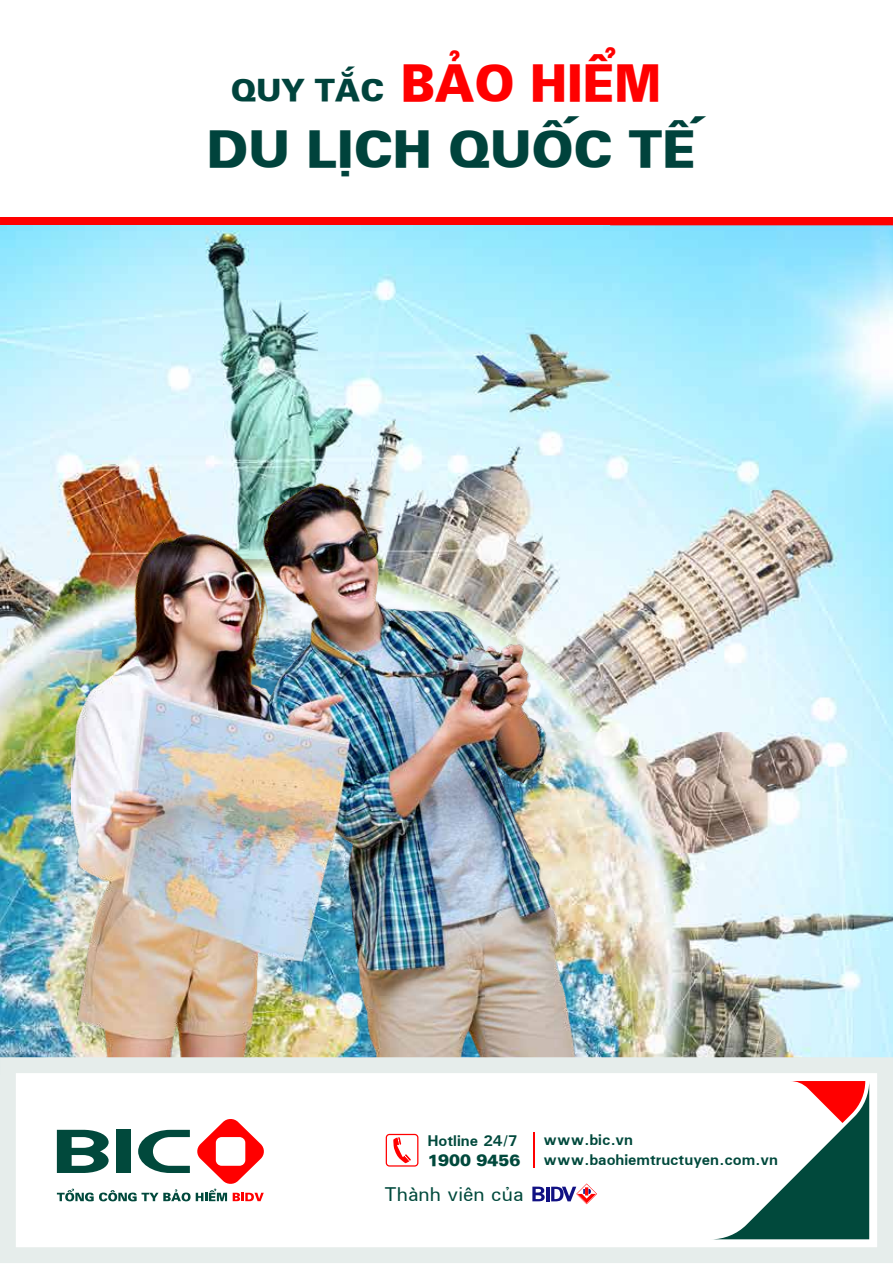
<style>
.page{position:relative;width:893px;height:1264px;background:#fff}
.page>*{position:absolute;margin:0;border:0;box-sizing:border-box;transform-origin:0 0}
.t1{font:49.95px "Univers Black VU";color:#f00;scale:.95 1}
.t2{font:49.95px "Univers Black VU";color:#00433c}
.t3{font:19.65px "Univers Regular VU";color:#01493c}
.t4{font:16.35px "Univers Black VU";color:#01493c}
.t5{font:15.6px "Univers Bold VU";color:#01493c}
.s1{font-size:30.15px;color:#00433c}
</style>
<div class="page">
<div style="left:0;top:213px;width:893px;height:12px;background:#f00"></div>
<div style="left:0;top:14px;width:893px;height:203px;background:#fff"></div>
<img style="left:0;top:225px;width:893px;height:832px">
<img style="left:72px;top:478px;width:706px;height:579px">
<div style="left:0;top:1057px;width:893px;height:206px;background:#e6edeb"></div>
<div style="left:16px;top:1073px;width:861px;height:174px;background:#fff"></div>
<svg style="left:717px;top:1081px;width:152px;height:158px"></svg>
<svg style="left:57px;top:1119px;width:207px;height:82px"></svg>
<hr style="left:534px;top:1132px;width:1px;height:36px;background:#f00">
<svg style="left:386px;top:1134px;width:32px;height:32px"></svg>
<hr style="left:546px;top:1186px;width:3px;height:15px;background:#111183">
<svg style="left:532px;top:1186px;width:13px;height:15px"></svg>
<svg style="left:551px;top:1183px;width:46px;height:21px"></svg>
<h1 class="t1" style="left:231px;top:41px;width:455px"><span class="s1">QUY TẮC</span> BẢO HIỂM</h1>
<h1 class="t2" style="left:207px;top:108px;width:491px">DU LỊCH QUỐC TẾ</h1>
<p class="t5" style="left:427px;top:1128px;width:92px">Hotline 24/7</p>
<p class="t5" style="left:544px;top:1128px;width:91px">www.bic.vn</p>
<p class="t4" style="left:427px;top:1146px;width:95px">1900 9456</p>
<p class="t5" style="left:544px;top:1147px;width:236px">www.baohiemtructuyen.com.vn</p>
<p class="t3" style="left:385px;top:1180px;width:140px">Thành viên của</p>
</div>
